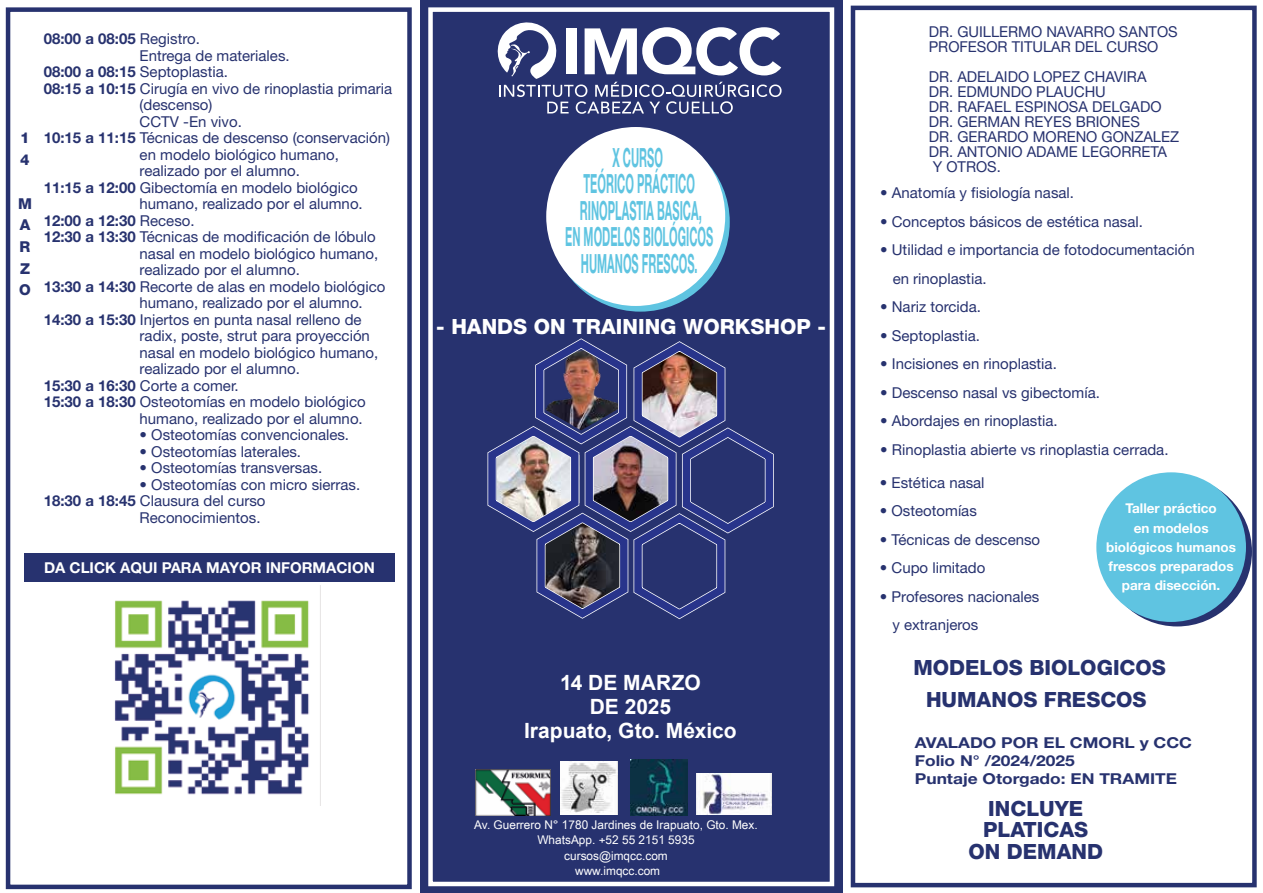
<style>
.page{position:relative;width:1263px;height:893px;background:#fff}
.page>*{position:absolute;margin:0;border:0;box-sizing:border-box;transform-origin:0 0}
.t1{font:26.55px/26.5px "Helvetica Neue LT 75 Bd";color:#5fc4e1;text-align:center;scale:.42 1}
.t2{font:21px/21.8px "Helvetica Neue LT 85 Hv";color:#27326f;text-align:center}
.t3{font:700 21px/24px "Arial";color:#fff;text-align:center}
.t4{font:21px "Helvetica Neue LT 85 Hv";color:#fff}
.t5{font:15px/15px "Helvetica Neue LT 55 Rm";color:#27326f}
.t6{font:15px/18px "Helvetica Neue LT 75 Bd";color:#27326f;scale:1.16 1}
.t7{font:15px "Helvetica Neue LT 75 Bd";color:#27326f}
.t8{font:15px "Helvetica Neue LT 75 Bd";color:#fff}
.t9{font:15px/21.8px "Helvetica Neue LT 85 Hv";color:#27326f}
.t10{font:13.5px/19px "Helvetica Neue LT 75 Bd";color:#fff;text-align:center}
.t11{font:12px/15.5px "Arial Narrow";color:#fff;text-align:center;scale:1.2 1}
.s1{font-family:"Helvetica Neue LT 55 Rm"}
.s2{font-family:"Helvetica Neue LT 75 Bd"}
</style>
<div class="page">
<div style="left:1102px;top:477px;width:150px;height:149px;background:#27326f;border-radius:50%"></div>
<div style="left:420px;top:0;width:422px;height:893px;background:#27326f"></div>
<img style="left:476px;top:770px;width:75px;height:45px">
<img style="left:560px;top:761px;width:57px;height:53px">
<img style="left:631px;top:760px;width:56px;height:56px">
<img style="left:696px;top:774px;width:75px;height:41px">
<div style="left:6px;top:7px;width:406px;height:882px;border:4px solid #27326f"></div>
<div style="left:851px;top:6px;width:406px;height:881px;border:4px solid #27326f"></div>
<div style="left:428px;top:7px;width:406px;height:879px;border:4px solid #fff"></div>
<svg style="left:497px;top:22px;width:285px;height:92px"></svg>
<div style="left:1096px;top:472px;width:150px;height:150px;background:#5fc4e1;border-radius:50%"></div>
<svg style="left:551px;top:133px;width:179px;height:179px"></svg>
<div style="left:546px;top:127px;width:179px;height:179px;background:#fff;border-radius:50%"></div>
<img style="left:114px;top:600px;width:195px;height:195px">
<div style="left:24px;top:553px;width:370px;height:29px;background:#27326f"></div>
<img style="left:487px;top:338px;width:287px;height:282px">
<p class="t9" style="left:20px;top:127px;width:11px">1<br>4</p>
<p class="t9" style="left:18px;top:192px;width:15px">M<br>A<br>R<br>Z<br>O</p>
<p class="t7" style="left:44px;top:30px;width:158px">08:00 a 08:05 <span class="s1">Registro.</span></p>
<p class="t5" style="left:140px;top:48px;width:152px">Entrega de materiales.</p>
<p class="t5" style="left:44px;top:64px;width:186px"><span class="s2">08:00 a 08:15</span> Septoplastia.</p>
<p class="t5" style="left:44px;top:81px;width:350px"><span class="s2">08:15 a 10:15</span> Cirugía en vivo de rinoplastia primaria</p>
<p class="t5" style="left:140px;top:97px;width:74px">(descenso)</p>
<p class="t5" style="left:140px;top:114px;width:104px">CCTV -En vivo.</p>
<p class="t5" style="left:44px;top:130px;width:348px"><span class="s2">10:15 a 11:15</span> Técnicas de descenso (conservación)</p>
<p class="t5" style="left:140px;top:147px;width:201px">en modelo biológico humano,</p>
<p class="t5" style="left:140px;top:163px;width:162px">realizado por el alumno.</p>
<p class="t5" style="left:44px;top:180px;width:315px"><span class="s2">11:15 a 12:00</span> Gibectomía en modelo biológico</p>
<p class="t5" style="left:140px;top:196px;width:225px">humano, realizado por el alumno.</p>
<p class="t7" style="left:44px;top:211px;width:152px">12:00 a 12:30 <span class="s1">Receso.</span></p>
<p class="t5" style="left:44px;top:229px;width:334px"><span class="s2">12:30 a 13:30</span> Técnicas de modificación de lóbulo</p>
<p class="t5" style="left:140px;top:246px;width:240px">nasal en modelo biológico humano,</p>
<p class="t5" style="left:140px;top:262px;width:162px">realizado por el alumno.</p>
<p class="t5" style="left:44px;top:279px;width:343px"><span class="s2">13:30 a 14:30</span> Recorte de alas en modelo biológico</p>
<p class="t5" style="left:140px;top:295px;width:225px">humano, realizado por el alumno.</p>
<p class="t5" style="left:44px;top:312px;width:319px"><span class="s2">14:30 a 15:30</span> Injertos en punta nasal relleno de</p>
<p class="t5" style="left:140px;top:328px;width:232px">radix, poste, strut para proyección</p>
<p class="t5" style="left:140px;top:345px;width:240px">nasal en modelo biológico humano,</p>
<p class="t5" style="left:140px;top:361px;width:162px">realizado por el alumno.</p>
<p class="t5" style="left:44px;top:378px;width:197px"><span class="s2">15:30 a 16:30</span> Corte a comer.</p>
<p class="t5" style="left:44px;top:394px;width:324px"><span class="s2">15:30 a 18:30</span> Osteotomías en modelo biológico</p>
<p class="t5" style="left:140px;top:411px;width:225px">humano, realizado por el alumno.</p>
<p class="t5" style="left:140px;top:427px;width:211px">• Osteotomías convencionales.</p>
<p class="t5" style="left:140px;top:444px;width:163px">• Osteotomías laterales.</p>
<p class="t5" style="left:140px;top:460px;width:184px">• Osteotomías transversas.</p>
<p class="t5" style="left:140px;top:477px;width:222px">• Osteotomías con micro sierras.</p>
<p class="t5" style="left:44px;top:493px;width:223px"><span class="s2">18:30 a 18:45</span> Clausura del curso</p>
<p class="t5" style="left:140px;top:510px;width:122px">Reconocimientos.</p>
<p class="t8" style="left:44px;top:559px;width:332px">DA CLICK AQUI PARA MAYOR INFORMACION</p>
<h1 class="t1" style="left:565px;top:143px;width:354px">X CURSO<br>TEÓRICO PRÁCTICO<br>RINOPLASTIA BASICA,<br>EN MODELOS BIOLÓGICOS<br>HUMANOS FRESCOS.</h1>
<h2 class="t4" style="left:436px;top:314px;width:391px">- HANDS ON TRAINING WORKSHOP -</h2>
<h2 class="t3" style="left:524px;top:672px;width:214px">14 DE MARZO<br>DE 2025<br>Irapuato, Gto. México</h2>
<p class="t11" style="left:474px;top:816px;width:238px">Av. Guerrero N° 1780 Jardines de Irapuato, Gto. Mex.<br>WhatsApp. +52 55 2151 5935<br>cursos@imqcc.com<br>www.imqcc.com</p>
<p class="t5" style="left:929px;top:23px;width:250px">DR. GUILLERMO NAVARRO SANTOS<br>PROFESOR TITULAR DEL CURSO</p>
<p class="t5" style="left:929px;top:68px;width:252px">DR. ADELAIDO LOPEZ CHAVIRA<br>DR. EDMUNDO PLAUCHU<br>DR. RAFAEL ESPINOSA DELGADO<br>DR. GERMAN REYES BRIONES<br>DR. GERARDO MORENO GONZALEZ<br>DR. ANTONIO ADAME LEGORRETA<br>Y OTROS.</p>
<p class="t5" style="left:880px;top:185px;width:195px">• Anatomía y fisiología nasal.</p>
<p class="t5" style="left:880px;top:214px;width:264px">• Conceptos básicos de estética nasal.</p>
<p class="t5" style="left:893px;top:235px;width:304px;line-height:28.5px;text-indent:-13px">• Utilidad e importancia de fotodocumentación en rinoplastia.</p>
<p class="t5" style="left:880px;top:299px;width:102px">• Nariz torcida.</p>
<p class="t5" style="left:880px;top:328px;width:101px">• Septoplastia.</p>
<p class="t5" style="left:880px;top:356px;width:178px">• Incisiones en rinoplastia.</p>
<p class="t5" style="left:880px;top:385px;width:221px">• Descenso nasal vs gibectomía.</p>
<p class="t5" style="left:880px;top:413px;width:179px">• Abordajes en rinoplastia.</p>
<p class="t5" style="left:880px;top:442px;width:290px">• Rinoplastia abierte vs rinoplastia cerrada.</p>
<p class="t5" style="left:880px;top:475px;width:106px">• Estética nasal</p>
<p class="t5" style="left:880px;top:503px;width:98px">• Osteotomías</p>
<p class="t5" style="left:880px;top:532px;width:162px">• Técnicas de descenso</p>
<p class="t5" style="left:880px;top:560px;width:107px">• Cupo limitado</p>
<p class="t5" style="left:892px;top:582px;width:148px;line-height:28.5px;text-indent:-13px">• Profesores nacionales y extranjeros</p>
<p class="t10" style="left:1106px;top:499px;width:131px">Taller práctico<br>en modelos biológicos humanos frescos preparados para disección.</p>
<h2 class="t2" style="left:913px;top:652px;width:254px;line-height:31.5px">MODELOS BIOLOGICOS<br>HUMANOS FRESCOS</h2>
<p class="t6" style="left:915px;top:733px;width:240px">AVALADO POR EL CMORL y CCC<br>Folio N° /2024/2025<br>Puntaje Otorgado: EN TRAMITE</p>
<h2 class="t2" style="left:968px;top:797px;width:136px">INCLUYE<br>PLATICAS<br>ON DEMAND</h2>
</div>
